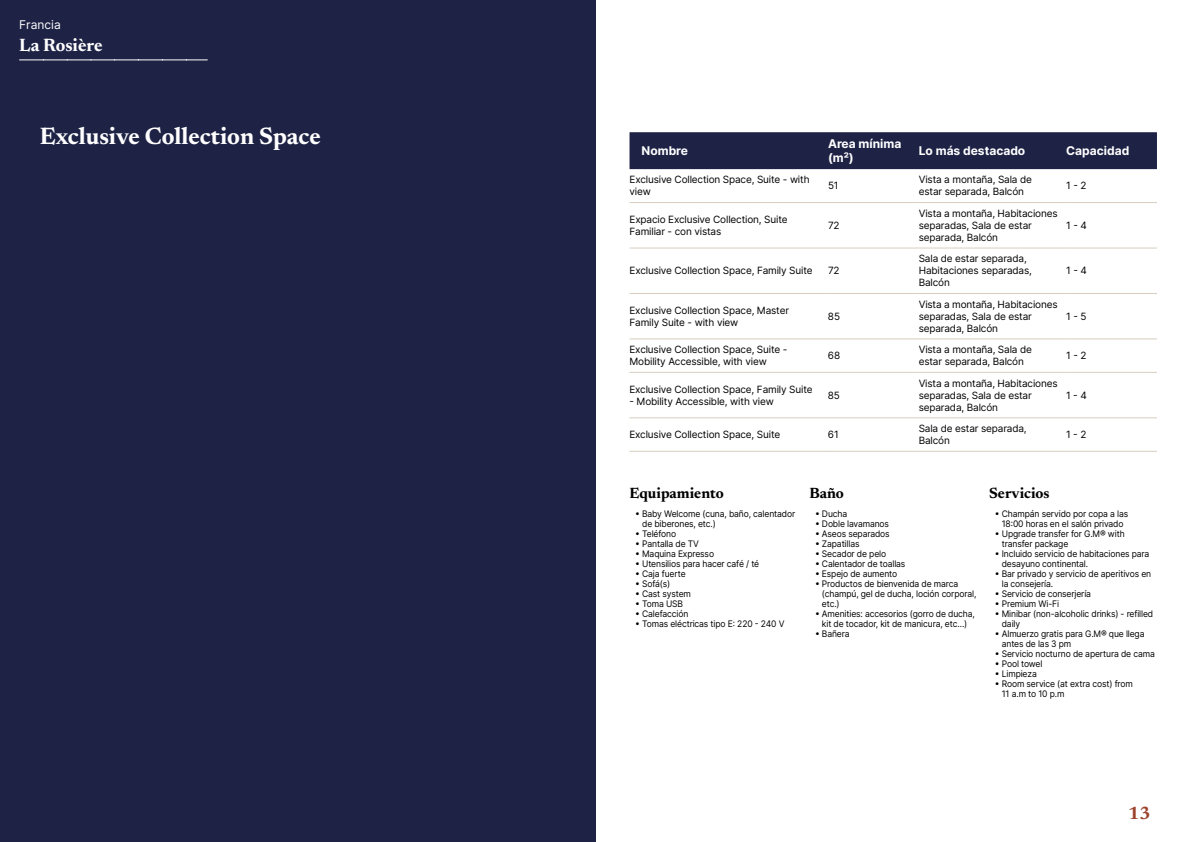
<style>
.page{position:relative;width:1191px;height:842px;background:#fff}
.page>*{position:absolute;margin:0;border:0;box-sizing:border-box;transform-origin:0 0}
.t1{font:700 24px "Newsreader 24 pt";color:#fff}
.t2{font:700 18px "Newsreader 24 pt";color:#fff}
.t3{font:700 18px "Newsreader 24 pt";color:#9d432c}
.t4{font:700 15px "Newsreader 24 pt";color:#000}
.t5{font:700 12px/14px "Inter";color:#fff}
.t6{font:12px "Inter";color:#fff}
.t7{font:10px/12px "Inter";letter-spacing:-.015em;color:#000}
.t8{font:9px/10px "Inter";letter-spacing:-.015em;color:#000;scale:.95 1}
</style>
<div class="page">
<div style="left:0;top:0;width:595px;height:842px;background:#1e2346"></div>
<svg style="left:20px;top:60px;width:187px;height:1px"></svg>
<div style="left:629px;top:132px;width:528px;height:37px;background:#1e2346"></div>
<hr style="left:629px;top:202px;width:199px;height:1px;background:#d7cdc1">
<hr style="left:828px;top:202px;width:90px;height:1px;background:#d7cdc1">
<hr style="left:918px;top:202px;width:148px;height:1px;background:#d7cdc1">
<hr style="left:1066px;top:202px;width:91px;height:1px;background:#d7cdc1">
<hr style="left:629px;top:247px;width:199px;height:1px;background:#d7cdc1">
<hr style="left:828px;top:247px;width:90px;height:1px;background:#d7cdc1">
<hr style="left:918px;top:247px;width:148px;height:1px;background:#d7cdc1">
<hr style="left:1066px;top:247px;width:91px;height:1px;background:#d7cdc1">
<hr style="left:629px;top:293px;width:199px;height:1px;background:#d7cdc1">
<hr style="left:828px;top:293px;width:90px;height:1px;background:#d7cdc1">
<hr style="left:918px;top:293px;width:148px;height:1px;background:#d7cdc1">
<hr style="left:1066px;top:293px;width:91px;height:1px;background:#d7cdc1">
<hr style="left:629px;top:338px;width:199px;height:1px;background:#d7cdc1">
<hr style="left:828px;top:338px;width:90px;height:1px;background:#d7cdc1">
<hr style="left:918px;top:338px;width:148px;height:1px;background:#d7cdc1">
<hr style="left:1066px;top:338px;width:91px;height:1px;background:#d7cdc1">
<hr style="left:629px;top:372px;width:199px;height:1px;background:#d7cdc1">
<hr style="left:828px;top:372px;width:90px;height:1px;background:#d7cdc1">
<hr style="left:918px;top:372px;width:148px;height:1px;background:#d7cdc1">
<hr style="left:1066px;top:372px;width:91px;height:1px;background:#d7cdc1">
<hr style="left:629px;top:417px;width:199px;height:1px;background:#d7cdc1">
<hr style="left:828px;top:417px;width:90px;height:1px;background:#d7cdc1">
<hr style="left:918px;top:417px;width:148px;height:1px;background:#d7cdc1">
<hr style="left:1066px;top:417px;width:91px;height:1px;background:#d7cdc1">
<hr style="left:629px;top:451px;width:199px;height:1px;background:#d7cdc1">
<hr style="left:828px;top:451px;width:90px;height:1px;background:#d7cdc1">
<hr style="left:918px;top:451px;width:148px;height:1px;background:#d7cdc1">
<hr style="left:1066px;top:451px;width:91px;height:1px;background:#d7cdc1">
<h3 class="t6" style="left:19px;top:15px;width:43px">Francia</h3>
<h2 class="t2" style="left:19px;top:32px;width:85px">La Rosière</h2>
<h1 class="t1" style="left:40px;top:119px;width:283px">Exclusive Collection Space</h1>
<h3 class="t5" style="left:641px;top:143px;width:48px">Nombre</h3>
<h3 class="t5" style="left:828px;top:136px;width:75px">Area mínima (m²)</h3>
<h3 class="t5" style="left:918px;top:143px;width:108px">Lo más destacado</h3>
<h3 class="t5" style="left:1066px;top:143px;width:65px">Capacidad</h3>
<p class="t7" style="left:629px;top:174px;width:182px">Exclusive Collection Space, Suite - with view</p>
<p class="t7" style="left:828px;top:180px;width:12px">51</p>
<p class="t7" style="left:918px;top:174px;width:115px">Vista a montaña, Sala de estar separada, Balcón</p>
<p class="t7" style="left:1066px;top:180px;width:22px">1 - 2</p>
<p class="t7" style="left:629px;top:213px;width:160px">Expacio Exclusive Collection, Suite<br>Familiar - con vistas</p>
<p class="t7" style="left:828px;top:219px;width:13px">72</p>
<p class="t7" style="left:918px;top:207px;width:140px">Vista a montaña, Habitaciones separadas, Sala de estar separada, Balcón</p>
<p class="t7" style="left:1066px;top:219px;width:22px">1 - 4</p>
<p class="t7" style="left:629px;top:265px;width:185px">Exclusive Collection Space, Family Suite</p>
<p class="t7" style="left:828px;top:265px;width:13px">72</p>
<p class="t7" style="left:629px;top:304px;width:161px">Exclusive Collection Space, Master<br>Family Suite - with view</p>
<p class="t7" style="left:828px;top:310px;width:14px">85</p>
<p class="t7" style="left:918px;top:253px;width:115px">Sala de estar separada,<br>Habitaciones separadas,<br>Balcón</p>
<p class="t7" style="left:918px;top:298px;width:140px">Vista a montaña, Habitaciones separadas, Sala de estar separada, Balcón</p>
<p class="t7" style="left:1066px;top:265px;width:22px">1 - 4</p>
<p class="t7" style="left:1066px;top:310px;width:22px">1 - 5</p>
<p class="t7" style="left:629px;top:343px;width:159px">Exclusive Collection Space, Suite -<br>Mobility Accessible, with view</p>
<p class="t7" style="left:828px;top:349px;width:14px">68</p>
<p class="t7" style="left:918px;top:343px;width:115px">Vista a montaña, Sala de estar separada, Balcón</p>
<p class="t7" style="left:1066px;top:349px;width:22px">1 - 2</p>
<p class="t7" style="left:629px;top:383px;width:185px">Exclusive Collection Space, Family Suite</p>
<p class="t7" style="left:629px;top:395px;width:146px">- Mobility Accessible, with view</p>
<p class="t7" style="left:918px;top:377px;width:140px">Vista a montaña, Habitaciones separadas, Sala de estar separada, Balcón</p>
<p class="t7" style="left:828px;top:389px;width:14px">85</p>
<p class="t7" style="left:1066px;top:389px;width:22px">1 - 4</p>
<p class="t7" style="left:629px;top:428px;width:152px">Exclusive Collection Space, Suite</p>
<p class="t7" style="left:828px;top:428px;width:12px">61</p>
<p class="t7" style="left:918px;top:422px;width:110px">Sala de estar separada,<br>Balcón</p>
<p class="t7" style="left:1066px;top:428px;width:22px">1 - 2</p>
<h3 class="t4" style="left:629px;top:482px;width:96px">Equipamiento</h3>
<p class="t8" style="left:642px;top:508px;width:163px;text-indent:-7px">• Baby Welcome (cuna, baño, calentador de biberones, etc.)</p>
<p class="t8" style="left:635px;top:528px;width:45px">• Teléfono</p>
<p class="t8" style="left:635px;top:538px;width:69px">• Pantalla de TV</p>
<p class="t8" style="left:635px;top:548px;width:85px">• Maquina Expresso</p>
<p class="t8" style="left:635px;top:558px;width:132px">• Utensilios para hacer café / té</p>
<p class="t8" style="left:635px;top:568px;width:55px">• Caja fuerte</p>
<p class="t8" style="left:635px;top:578px;width:39px">• Sofá(s)</p>
<p class="t8" style="left:635px;top:588px;width:60px">• Cast system</p>
<p class="t8" style="left:635px;top:598px;width:52px">• Toma USB</p>
<p class="t8" style="left:635px;top:608px;width:57px">• Calefacción</p>
<p class="t8" style="left:635px;top:618px;width:159px">• Tomas eléctricas tipo E: 220 - 240 V</p>
<h3 class="t4" style="left:809px;top:482px;width:36px">Baño</h3>
<p class="t8" style="left:815px;top:508px;width:35px">• Ducha</p>
<p class="t8" style="left:815px;top:518px;width:79px">• Doble lavamanos</p>
<p class="t8" style="left:815px;top:528px;width:80px">• Aseos separados</p>
<p class="t8" style="left:815px;top:538px;width:48px">• Zapatillas</p>
<p class="t8" style="left:815px;top:548px;width:76px">• Secador de pelo</p>
<p class="t8" style="left:815px;top:558px;width:97px">• Calentador de toallas</p>
<p class="t8" style="left:815px;top:568px;width:88px">• Espejo de aumento</p>
<p class="t8" style="left:822px;top:578px;width:164px;text-indent:-7px">• Productos de bienvenida de marca (champú, gel de ducha, loción corporal, etc.)</p>
<p class="t8" style="left:815px;top:608px;width:170px;text-align:center">• Amenities: accesorios (gorro de ducha, kit de tocador, kit de manicura, etc…)</p>
<p class="t8" style="left:815px;top:628px;width:38px">• Bañera</p>
<h3 class="t4" style="left:989px;top:482px;width:62px">Servicios</h3>
<p class="t8" style="left:994px;top:508px;width:142px;text-align:center">• Champán servido por copa a las<br>18:00 horas en el salón privado</p>
<p class="t8" style="left:1001px;top:528px;width:131px;text-indent:-7px">• Upgrade transfer for G.M® with transfer package</p>
<p class="t8" style="left:1001px;top:548px;width:157px;text-indent:-7px">• Incluido servicio de habitaciones para desayuno continental.</p>
<p class="t8" style="left:1001px;top:568px;width:159px;text-indent:-7px">• Bar privado y servicio de aperitivos en la consejería.</p>
<p class="t8" style="left:994px;top:588px;width:103px">• Servicio de conserjería</p>
<p class="t8" style="left:994px;top:598px;width:69px">• Premium Wi-Fi</p>
<p class="t8" style="left:1001px;top:608px;width:161px;text-indent:-7px">• Minibar (non-alcoholic drinks) - refilled daily</p>
<p class="t8" style="left:1001px;top:628px;width:152px;text-indent:-7px">• Almuerzo gratis para G.M® que llega antes de las 3 pm</p>
<p class="t8" style="left:994px;top:648px;width:170px">• Servicio nocturno de apertura de cama</p>
<p class="t8" style="left:994px;top:658px;width:52px">• Pool towel</p>
<p class="t8" style="left:994px;top:668px;width:46px">• Limpieza</p>
<p class="t8" style="left:1001px;top:678px;width:140px;text-indent:-7px">• Room service (at extra cost) from<br>11 a.m to 10 p.m</p>
<h2 class="t3" style="left:1128px;top:800px;width:24px">13</h2>
</div>
